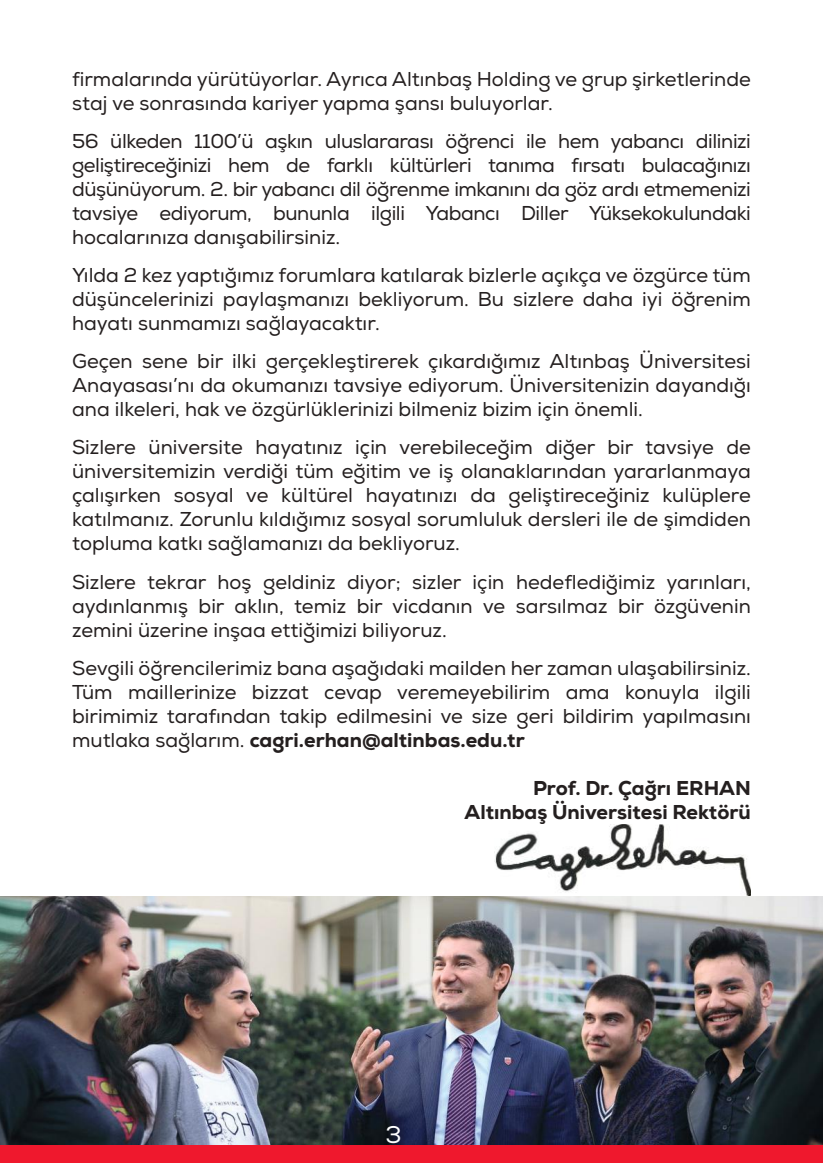
<style>
.page{position:relative;width:823px;height:1163px;background:#fff}
.page>*{position:absolute;margin:0;border:0;box-sizing:border-box;transform-origin:0 0}
.t1{font:24px "Nexa";color:#fff}
.t2{font:20px/24px "Nexa";color:#241f1f;text-align:justify}
.t3{font:800 20px/24px "Nexa";color:#241f1f;text-align:right}
.s1{font-weight:800}
</style>
<div class="page">
<img style="left:0;top:895px;width:822px;height:250px">
<img style="left:494px;top:824px;width:256px;height:71px">
<div style="left:0;top:1145px;width:822px;height:17px;background:#ef182d"></div>
<p class="t2" style="left:72px;top:68px;width:680px">firmalarında yürütüyorlar. Ayrıca Altınbaş Holding ve grup şirketlerinde staj ve sonrasında kariyer yapma şansı buluyorlar.</p>
<p class="t2" style="left:72px;top:130px;width:680px">56 ülkeden 1100’ü aşkın uluslararası öğrenci ile hem yabancı dilinizi geliştireceğinizi hem de farklı kültürleri tanıma fırsatı bulacağınızı düşünüyorum. 2. bir yabancı dil öğrenme imkanını da göz ardı etmemenizi tavsiye ediyorum, bununla ilgili Yabancı Diller Yüksekokulundaki hocalarınıza danışabilirsiniz.</p>
<p class="t2" style="left:72px;top:264px;width:680px">Yılda 2 kez yaptığımız forumlara katılarak bizlerle açıkça ve özgürce tüm düşüncelerinizi paylaşmanızı bekliyorum. Bu sizlere daha iyi öğrenim hayatı sunmamızı sağlayacaktır.</p>
<p class="t2" style="left:72px;top:350px;width:680px">Geçen sene bir ilki gerçekleştirerek çıkardığımız Altınbaş Üniversitesi Anayasası’nı da okumanızı tavsiye ediyorum. Üniversitenizin dayandığı ana ilkeleri, hak ve özgürlüklerinizi bilmeniz bizim için önemli.</p>
<p class="t2" style="left:72px;top:436px;width:680px">Sizlere üniversite hayatınız için verebileceğim diğer bir tavsiye de üniversitemizin verdiği tüm eğitim ve iş olanaklarından yararlanmaya çalışırken sosyal ve kültürel hayatınızı da geliştireceğiniz kulüplere katılmanız. Zorunlu kıldığımız sosyal sorumluluk dersleri ile de şimdiden topluma katkı sağlamanızı da bekliyoruz.</p>
<p class="t2" style="left:72px;top:570px;width:680px">Sizlere tekrar hoş geldiniz diyor; sizler için hedeflediğimiz yarınları, aydınlanmış bir aklın, temiz bir vicdanın ve sarsılmaz bir özgüvenin zemini üzerine inşaa ettiğimizi biliyoruz.</p>
<p class="t2" style="left:72px;top:656px;width:680px">Sevgili öğrencilerimiz bana aşağıdaki mailden her zaman ulaşabilirsiniz.<br>Tüm maillerinize bizzat cevap veremeyebilirim ama konuyla ilgili birimimiz tarafından takip edilmesini ve size geri bildirim yapılmasını mutlaka sağlarım. <span class="s1">cagri.erhan@altinbas.edu.tr</span></p>
<p class="t3" style="left:464px;top:775px;width:288px">Prof. Dr. Çağrı ERHAN<br>Altınbaş Üniversitesi Rektörü</p>
<p class="t1" style="left:385px;top:1120px;width:18px">3</p>
</div>
